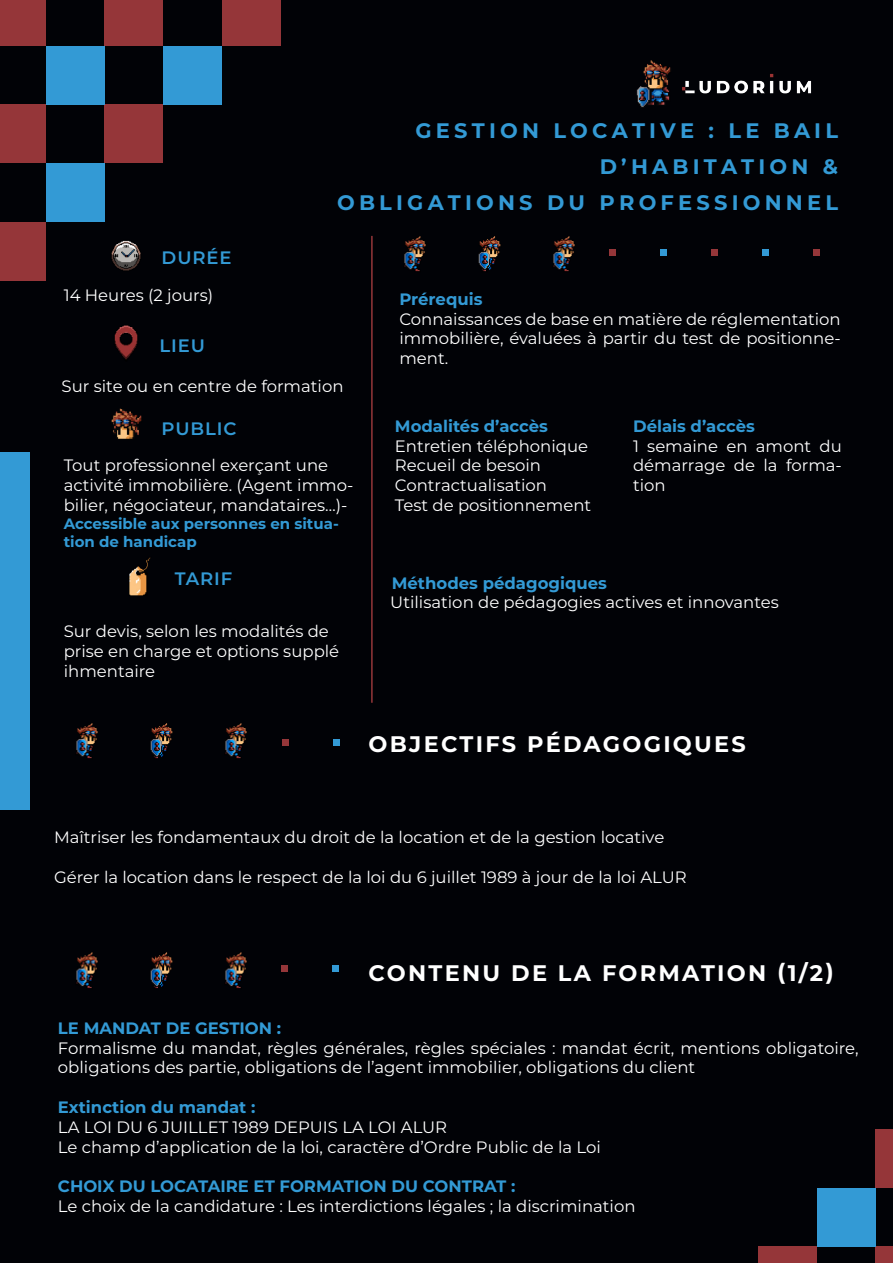
<style>
.page{position:relative;width:893px;height:1263px;background:#010206}
.page>*{position:absolute;margin:0;border:0;box-sizing:border-box;transform-origin:0 0}
.t1{font:700 22.5px "Montserrat";letter-spacing:.1em;color:#fff}
.t2{font:700 21px/36px "Montserrat";letter-spacing:.2em;color:#339ad5;text-align:right}
.t3{font:600 18px "Montserrat";letter-spacing:.05em;color:#339ad5}
.t4{font:16.5px/19.8px "Montserrat";color:#fff}
.t5{font:700 16.5px "Montserrat";color:#339ad5}
.t6{font:700 15px/18px "Montserrat";color:#339ad5}
</style>
<div class="page">
<div style="left:105px;top:105px;width:58px;height:58px;background:#953639"></div>
<div style="left:105px;top:0;width:58px;height:46px;background:#953639"></div>
<div style="left:0;top:0;width:46px;height:46px;background:#953639"></div>
<div style="left:222px;top:0;width:59px;height:46px;background:#953639"></div>
<div style="left:46px;top:163px;width:59px;height:59px;background:#339ad5"></div>
<div style="left:46px;top:46px;width:59px;height:59px;background:#339ad5"></div>
<div style="left:163px;top:46px;width:59px;height:59px;background:#339ad5"></div>
<div style="left:0;top:222px;width:46px;height:59px;background:#953639"></div>
<div style="left:0;top:105px;width:46px;height:58px;background:#953639"></div>
<img style="left:636px;top:60px;width:176px;height:48px">
<div style="left:660px;top:249px;width:7px;height:6px;background:#339ad5"></div>
<div style="left:609px;top:249px;width:7px;height:6px;background:#953639"></div>
<div style="left:762px;top:249px;width:7px;height:6px;background:#339ad5"></div>
<div style="left:813px;top:249px;width:7px;height:6px;background:#953639"></div>
<div style="left:711px;top:249px;width:7px;height:6px;background:#953639"></div>
<div style="left:0;top:453px;width:29px;height:357px;background:#339ad5"></div>
<hr style="left:371px;top:236px;width:2px;height:467px;background:#953639">
<img style="left:478px;top:236px;width:23px;height:36px">
<img style="left:553px;top:236px;width:22px;height:36px">
<img style="left:404px;top:236px;width:22px;height:36px">
<div style="left:758px;top:1247px;width:59px;height:16px;background:#953639"></div>
<div style="left:876px;top:1247px;width:17px;height:16px;background:#953639"></div>
<div style="left:817px;top:1188px;width:59px;height:59px;background:#339ad5"></div>
<div style="left:876px;top:1129px;width:17px;height:59px;background:#953639"></div>
<img style="left:111px;top:240px;width:30px;height:31px">
<img style="left:114px;top:325px;width:24px;height:35px">
<div style="left:333px;top:739px;width:7px;height:7px;background:#339ad5"></div>
<div style="left:332px;top:966px;width:7px;height:6px;background:#339ad5"></div>
<div style="left:282px;top:739px;width:7px;height:7px;background:#953639"></div>
<div style="left:281px;top:966px;width:7px;height:6px;background:#953639"></div>
<img style="left:150px;top:723px;width:23px;height:36px">
<img style="left:150px;top:952px;width:23px;height:36px">
<img style="left:225px;top:723px;width:22px;height:36px">
<img style="left:225px;top:952px;width:22px;height:36px">
<img style="left:76px;top:723px;width:22px;height:36px">
<img style="left:76px;top:952px;width:22px;height:36px">
<img style="left:111px;top:408px;width:31px;height:31px">
<img style="left:129px;top:557px;width:22px;height:38px">
<p class="t3" style="left:162px;top:245px;width:71px">DURÉE</p>
<p class="t4" style="left:64px;top:285px;width:151px">14 Heures (2 jours)</p>
<p class="t3" style="left:160px;top:333px;width:47px">LIEU</p>
<p class="t2" style="left:337px;top:111px;width:502px">GESTION LOCATIVE : LE BAIL<br>D’HABITATION &amp;<br>OBLIGATIONS DU PROFESSIONNEL</p>
<p class="t5" style="left:399px;top:287px;width:85px">Prérequis</p>
<p class="t4" style="left:399px;top:308px;width:443px;text-align:justify">Connaissances de base en matière de réglementation immobilière, évaluées à partir du test de positionne&shy;ment.</p>
<p class="t4" style="left:62px;top:375px;width:283px">Sur site ou en centre de formation</p>
<p class="t3" style="left:162px;top:415px;width:76px">PUBLIC</p>
<p class="t4" style="left:64px;top:455px;width:291px">Tout professionnel exerçant une activité immobilière. (Agent immo&shy;bilier, négociateur, mandataires…)-</p>
<p class="t6" style="left:64px;top:514px;width:277px">Accessible aux personnes en situa&shy;tion de handicap</p>
<p class="t3" style="left:175px;top:565px;width:59px">TARIF</p>
<p class="t4" style="left:64px;top:621px;width:277px">Sur devis, selon les modalités de prise en charge et options supplé</p>
<p class="t4" style="left:64px;top:661px;width:93px">ihmentaire</p>
<p class="t5" style="left:395px;top:414px;width:155px">Modalités d’accès</p>
<p class="t4" style="left:395px;top:435px;width:195px">Entretien téléphonique</p>
<p class="t4" style="left:395px;top:455px;width:148px">Recueil de besoin</p>
<p class="t4" style="left:395px;top:475px;width:154px">Contractualisation</p>
<p class="t4" style="left:395px;top:495px;width:198px">Test de positionnement</p>
<p class="t5" style="left:633px;top:414px;width:123px">Délais d’accès</p>
<p class="t4" style="left:633px;top:435px;width:210px;text-align:justify">1 semaine en amont du démarrage de la forma&shy;tion</p>
<p class="t5" style="left:392px;top:571px;width:217px">Méthodes pédagogiques</p>
<p class="t4" style="left:390px;top:592px;width:390px">Utilisation de pédagogies actives et innovantes</p>
<p class="t1" style="left:369px;top:727px;width:379px">OBJECTIFS PÉDAGOGIQUES</p>
<p class="t4" style="left:54px;top:827px;width:612px">Maîtriser les fondamentaux du droit de la location et de la gestion locative</p>
<p class="t4" style="left:54px;top:866px;width:634px">Gérer la location dans le respect de la loi du 6 juillet 1989 à jour de la loi ALUR</p>
<p class="t1" style="left:369px;top:957px;width:467px">CONTENU DE LA FORMATION (1/2)</p>
<p class="t5" style="left:58px;top:1016px;width:225px">LE MANDAT DE GESTION :</p>
<p class="t4" style="left:58px;top:1037px;width:802px">Formalisme du mandat, règles générales, règles spéciales : mandat écrit, mentions obligatoire, obligations des partie, obligations de l’agent immobilier, obligations du client</p>
<p class="t5" style="left:58px;top:1095px;width:199px">Extinction du mandat :</p>
<p class="t4" style="left:58px;top:1116px;width:391px">LA LOI DU 6 JUILLET 1989 DEPUIS LA LOI ALUR</p>
<p class="t4" style="left:58px;top:1136px;width:544px">Le champ d’application de la loi, caractère d’Ordre Public de la Loi</p>
<p class="t5" style="left:58px;top:1174px;width:459px">CHOIX DU LOCATAIRE ET FORMATION DU CONTRAT :</p>
<p class="t4" style="left:58px;top:1196px;width:579px">Le choix de la candidature : Les interdictions légales ; la discrimination</p>
</div>
